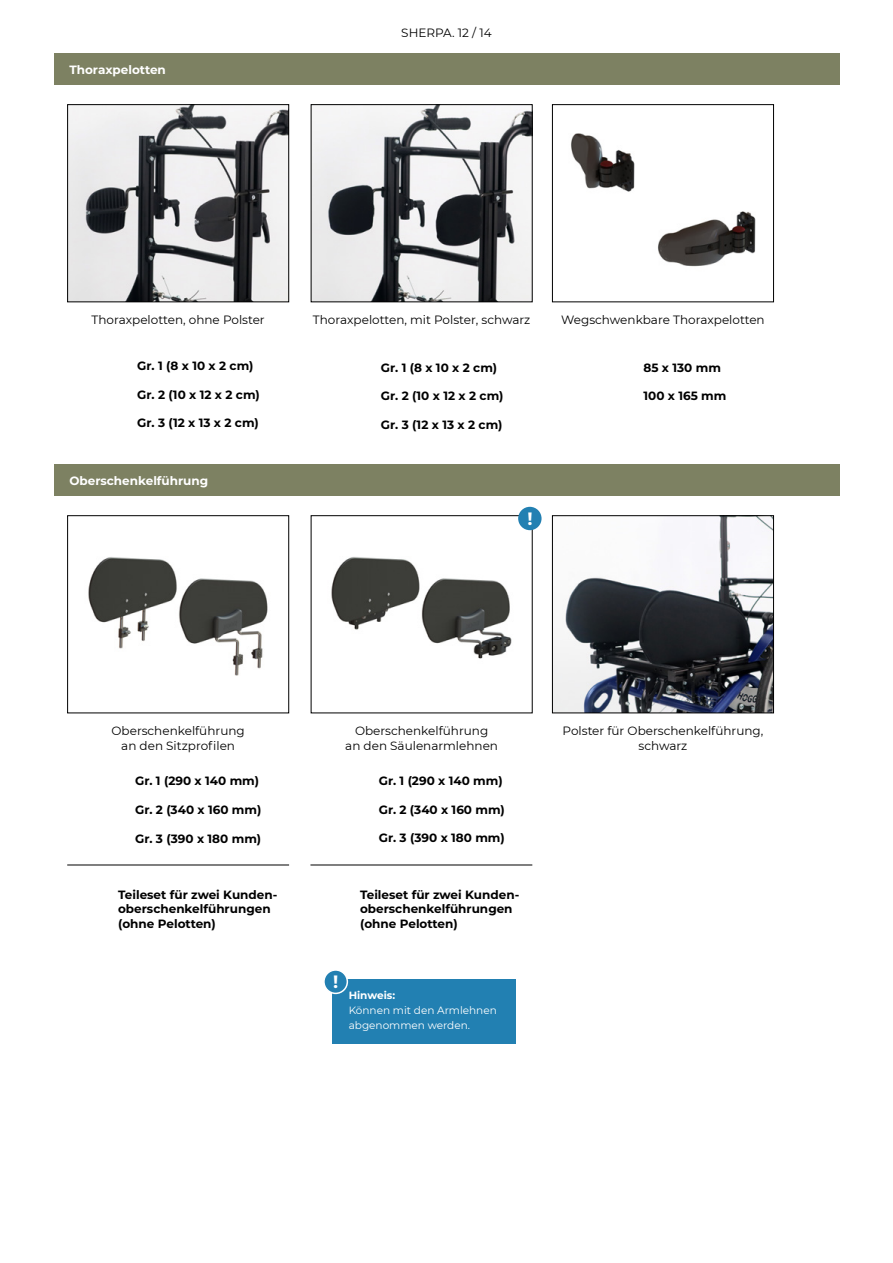
<style>
.page{position:relative;width:893px;height:1263px;background:#fff}
.page>*{position:absolute;margin:0;border:0;box-sizing:border-box;transform-origin:0 0}
.t1{font:700 17.85px "Montserrat";color:#fff}
.t2{font:700 12px/14.4px "Montserrat";color:#000}
.t3{font:12px/14.4px "Montserrat";color:#000;text-align:center}
.t4{font:700 12px "Montserrat";color:#fff}
.t5{font:10.5px/15px "Montserrat";color:#fff}
.t6{font:700 10.5px "Montserrat";color:#fff}
</style>
<div class="page">
<div style="left:54px;top:53px;width:785px;height:32px;background:#7d8162"></div>
<img style="left:313px;top:106px;width:218px;height:194px">
<div style="left:311px;top:104px;width:222px;height:198px;border:1px solid #000"></div>
<img style="left:571px;top:133px;width:185px;height:134px">
<div style="left:552px;top:104px;width:222px;height:198px;border:1px solid #000"></div>
<img style="left:69px;top:106px;width:218px;height:194px">
<div style="left:67px;top:104px;width:222px;height:198px;border:1px solid #000"></div>
<div style="left:54px;top:464px;width:785px;height:32px;background:#7d8162"></div>
<img style="left:331px;top:522px;width:200px;height:137px">
<img style="left:554px;top:517px;width:218px;height:194px">
<div style="left:552px;top:515px;width:222px;height:198px;border:1px solid #000"></div>
<img style="left:88px;top:557px;width:180px;height:119px">
<div style="left:67px;top:515px;width:222px;height:198px;border:1px solid #000"></div>
<div style="left:518px;top:507px;width:24px;height:23px;background:#2280b2;border-radius:50%"></div>
<div style="left:332px;top:979px;width:184px;height:64px;background:#2280b2"></div>
<div style="left:324px;top:970px;width:23px;height:23px;background:#2280b2;border-radius:50%"></div>
<div style="left:323px;top:969px;width:25px;height:25px;border:2px solid #fff;border-radius:50%"></div>
<hr style="left:67px;top:865px;width:222px;height:1px;background:#000">
<hr style="left:310px;top:865px;width:222px;height:1px;background:#000">
<p class="t4" style="left:69px;top:61px;width:98px">Thoraxpelotten</p>
<p class="t3" style="left:401px;top:25px;width:92px">SHERPA. 12 / 14</p>
<p class="t3" style="left:92px;top:312px;width:175px">Thoraxpelotten, ohne Polster</p>
<p class="t3" style="left:313px;top:312px;width:219px">Thoraxpelotten, mit Polster, schwarz</p>
<p class="t3" style="left:561px;top:312px;width:205px">Wegschwenkbare Thoraxpelotten</p>
<p class="t2" style="left:137px;top:358px;width:118px">Gr. 1 (8 x 10 x 2 cm)</p>
<p class="t2" style="left:137px;top:387px;width:124px">Gr. 2 (10 x 12 x 2 cm)</p>
<p class="t2" style="left:137px;top:415px;width:123px">Gr. 3 (12 x 13 x 2 cm)</p>
<p class="t2" style="left:381px;top:359px;width:118px">Gr. 1 (8 x 10 x 2 cm)</p>
<p class="t2" style="left:381px;top:388px;width:124px">Gr. 2 (10 x 12 x 2 cm)</p>
<p class="t2" style="left:381px;top:417px;width:123px">Gr. 3 (12 x 13 x 2 cm)</p>
<p class="t2" style="left:643px;top:359px;width:79px">85 x 130 mm</p>
<p class="t2" style="left:643px;top:388px;width:84px">100 x 165 mm</p>
<p class="t4" style="left:69px;top:472px;width:140px">Oberschenkelführung</p>
<p class="t3" style="left:112px;top:723px;width:135px">Oberschenkelführung an den Sitzprofilen</p>
<p class="t2" style="left:135px;top:773px;width:126px">Gr. 1 (290 x 140 mm)</p>
<p class="t2" style="left:135px;top:802px;width:128px">Gr. 2 (340 x 160 mm)</p>
<p class="t2" style="left:135px;top:831px;width:128px">Gr. 3 (390 x 180 mm)</p>
<h1 class="t1" style="left:527px;top:506px;width:7px">!</h1>
<p class="t3" style="left:345px;top:723px;width:154px">Oberschenkelführung<br>an den Säulenarmlehnen</p>
<p class="t3" style="left:563px;top:723px;width:202px">Polster für Oberschenkelführung, schwarz</p>
<p class="t2" style="left:379px;top:773px;width:126px">Gr. 1 (290 x 140 mm)</p>
<p class="t2" style="left:379px;top:801px;width:128px">Gr. 2 (340 x 160 mm)</p>
<p class="t2" style="left:379px;top:830px;width:128px">Gr. 3 (390 x 180 mm)</p>
<p class="t2" style="left:118px;top:887px;width:161px">Teileset für zwei Kunden&shy;oberschenkelführungen (ohne Pelotten)</p>
<p class="t2" style="left:360px;top:887px;width:161px">Teileset für zwei Kunden&shy;oberschenkelführungen (ohne Pelotten)</p>
<h1 class="t1" style="left:333px;top:969px;width:7px">!</h1>
<p class="t6" style="left:349px;top:988px;width:48px">Hinweis:</p>
<p class="t5" style="left:349px;top:1003px;width:150px">Können mit den Armlehnen abgenommen werden.</p>
</div>
